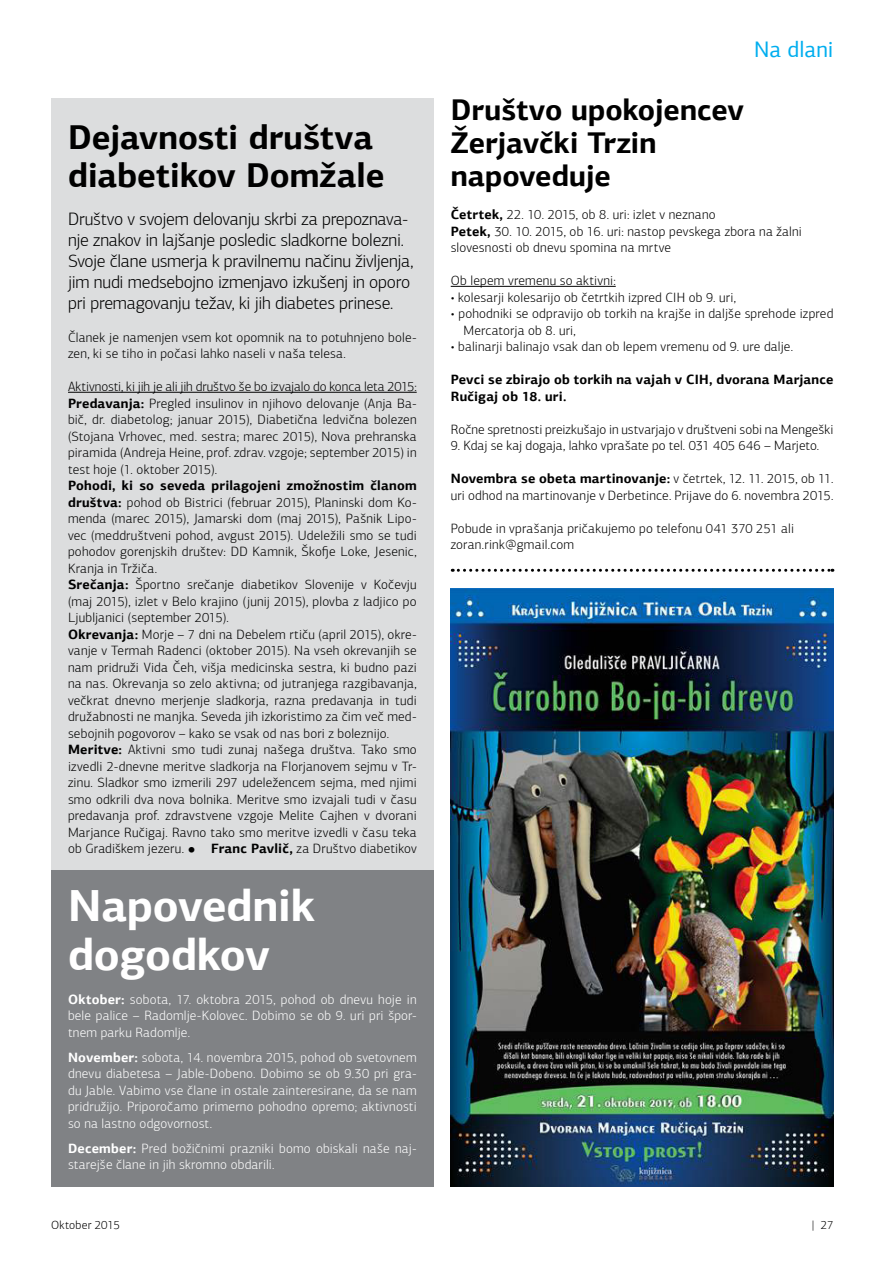
<style>
.page{position:relative;width:893px;height:1263px;background:#fff}
.page>*{position:absolute;margin:0;border:0;box-sizing:border-box;transform-origin:0 0}
.t1{font:700 45px/49.1px "PF Agora Sans Pro";letter-spacing:-.005em;color:#fff}
.t2{font:700 34.5px/37.5px "PF Agora Sans Pro";color:#000}
.t3{font:700 30px/33px "PF Agora Sans Pro";letter-spacing:-.005em;color:#000}
.t4{font:22.5px "PF Agora Sans Pro";letter-spacing:-.005em;color:#00aeef}
.t5{font:300 18px/21px "PF Agora Sans Pro";letter-spacing:-.015em;color:#000}
.t6{font:300 13.5px/16.5px "PF Agora Sans Pro";letter-spacing:.015em;color:#000}
.t7{font:300 13.5px/16.5px "PF Agora Sans Pro";letter-spacing:.015em;color:#fff;text-align:justify}
.t8{font:700 13.5px/16.5px "PF Agora Sans Pro";letter-spacing:.01em;color:#000}
.t9{font:300 12px "PF Agora Sans Pro";letter-spacing:.015em;color:#000}
.s1{font-weight:700}
.s2{font-size:9px}
</style>
<div class="page">
<div style="left:51px;top:98px;width:383px;height:772px;background:#dcddde"></div>
<hr style="left:68px;top:392px;width:349px;height:1px;background:#000">
<div style="left:51px;top:870px;width:383px;height:316px;background:#808285"></div>
<img style="left:451px;top:589px;width:382px;height:597px">
<hr style="left:451px;top:286px;width:165px;height:1px;background:#000">
<svg style="left:452px;top:569px;width:381px;height:3px"></svg>
<h2 class="t2" style="left:68px;top:118px;width:318px">Dejavnosti društva diabetikov Domžale</h2>
<p class="t5" style="left:68px;top:208px;width:347px">Društvo v svojem delovanju skrbi za prepoznava&shy;nje znakov in lajšanje posledic sladkorne bolezni.<br>Svoje člane usmerja k pravilnemu načinu življenja, jim nudi medsebojno izmenjavo izkušenj in oporo pri premagovanju težav, ki jih diabetes prinese.</p>
<p class="t6" style="left:68px;top:329px;width:350px">Članek je namenjen vsem kot opomnik na to potuhnjeno bole&shy;zen, ki se tiho in počasi lahko naseli v naša telesa.</p>
<p class="t6" style="left:68px;top:378px;width:350px;text-align:justify">Aktivnosti, ki jih je ali jih društvo še bo izvajalo do konca leta 2015:<br><span class="s1">Predavanja:</span> Pregled insulinov in njihovo delovanje (Anja Ba&shy;bič, dr. diabetolog; januar 2015), Diabetična ledvična bolezen (Stojana Vrhovec, med. sestra; marec 2015), Nova prehranska piramida (Andreja Heine, prof. zdrav. vzgoje; september 2015) in test hoje (1. oktober 2015).</p>
<p class="t6" style="left:68px;top:477px;width:350px"><span class="s1">Pohodi, ki so seveda prilagojeni zmožnostim članom društva:</span> pohod ob Bistrici (februar 2015), Planinski dom Ko&shy;menda (marec 2015), Jamarski dom (maj 2015), Pašnik Lipo&shy;vec (meddruštveni pohod, avgust 2015). Udeležili smo se tudi pohodov gorenjskih društev: DD Kamnik, Škofje Loke, Jesenic, Kranja in Tržiča.<br><span class="s1">Srečanja:</span> Športno srečanje diabetikov Slovenije v Kočevju (maj 2015), izlet v Belo krajino (junij 2015), plovba z ladjico po Ljubljanici (september 2015).<br><span class="s1">Okrevanja:</span> Morje – 7 dni na Debelem rtiču (april 2015), okre&shy;vanje v Termah Radenci (oktober 2015). Na vseh okrevanjih se nam pridruži Vida Čeh, višja medicinska sestra, ki budno pazi na nas. Okrevanja so zelo aktivna; od jutranjega razgibavanja, večkrat dnevno merjenje sladkorja, razna predavanja in tudi družabnosti ne manjka. Seveda jih izkoristimo za čim več med&shy;sebojnih pogovorov – kako se vsak od nas bori z boleznijo.<br><span class="s1">Meritve:</span> Aktivni smo tudi zunaj našega društva. Tako smo izvedli 2-dnevne meritve sladkorja na Florjanovem sejmu v Tr&shy;zinu. Sladkor smo izmerili 297 udeležencem sejma, med njimi smo odkrili dva nova bolnika. Meritve smo izvajali tudi v času predavanja prof. zdravstvene vzgoje Melite Cajhen v dvorani Marjance Ručigaj. Ravno tako smo meritve izvedli v času teka ob Gradiškem jezeru. <span class="s2">●</span> <span class="s1">Franc Pavlič,</span> za Društvo diabetikov</p>
<h1 class="t1" style="left:68px;top:881px;width:248px">Napovednik dogodkov</h1>
<p class="t7" style="left:68px;top:991px;width:350px"><span class="s1">Oktober:</span> sobota, 17. oktobra 2015, pohod ob dnevu hoje in bele palice – Radomlje-Kolovec. Dobimo se ob 9. uri pri špor&shy;tnem parku Radomlje.</p>
<p class="t7" style="left:68px;top:1049px;width:350px"><span class="s1">November:</span> sobota, 14. novembra 2015, pohod ob svetovnem dnevu diabetesa – Jable-Dobeno. Dobimo se ob 9.30 pri gra&shy;du Jable. Vabimo vse člane in ostale zainteresirane, da se nam pridružijo. Priporočamo primerno pohodno opremo; aktivnosti so na lastno odgovornost.</p>
<p class="t7" style="left:68px;top:1140px;width:350px"><span class="s1">December:</span> Pred božičnimi prazniki bomo obiskali naše naj&shy;starejše člane in jih skromno obdarili.</p>
<h3 class="t4" style="left:754px;top:35px;width:81px">Na dlani</h3>
<h3 class="t3" style="left:451px;top:93px;width:295px">Društvo upokojencev<br>Žerjavčki Trzin napoveduje</h3>
<p class="t6" style="left:451px;top:207px;width:353px"><span class="s1">Četrtek,</span> 22. 10. 2015, ob 8. uri: izlet v neznano<br><span class="s1">Petek,</span> 30. 10. 2015, ob 16. uri: nastop pevskega zbora na žalni slovesnosti ob dnevu spomina na mrtve</p>
<p class="t6" style="left:451px;top:273px;width:166px">Ob lepem vremenu so aktivni:</p>
<p class="t6" style="left:451px;top:289px;width:287px">• kolesarji kolesarijo ob četrtkih izpred CIH ob 9. uri,</p>
<p class="t6" style="left:463px;top:306px;width:371px;text-indent:-13px">• pohodniki se odpravijo ob torkih na krajše in daljše sprehode izpred<br>Mercatorja ob 8. uri,</p>
<p class="t6" style="left:451px;top:339px;width:344px">• balinarji balinajo vsak dan ob lepem vremenu od 9. ure dalje.</p>
<p class="t8" style="left:451px;top:371px;width:384px">Pevci se zbirajo ob torkih na vajah v CIH, dvorana Marjance<br>Ručigaj ob 18. uri.</p>
<p class="t6" style="left:451px;top:421px;width:384px">Ročne spretnosti preizkušajo in ustvarjajo v društveni sobi na Mengeški</p>
<p class="t6" style="left:451px;top:438px;width:370px">9. Kdaj se kaj dogaja, lahko vprašate po tel. 031 405 646 – Marjeto.</p>
<p class="t6" style="left:451px;top:471px;width:384px"><span class="s1">Novembra se obeta martinovanje:</span> v četrtek, 12. 11. 2015, ob 11. uri odhod na martinovanje v Derbetince. Prijave do 6. novembra 2015.</p>
<p class="t6" style="left:451px;top:520px;width:345px">Pobude in vprašanja pričakujemo po telefonu 041 370 251 ali zoran.rink@gmail.com</p>
<p class="t9" style="left:51px;top:1218px;width:70px">Oktober 2015</p>
<p class="t9" style="left:812px;top:1218px;width:23px">| 27</p>
</div>
